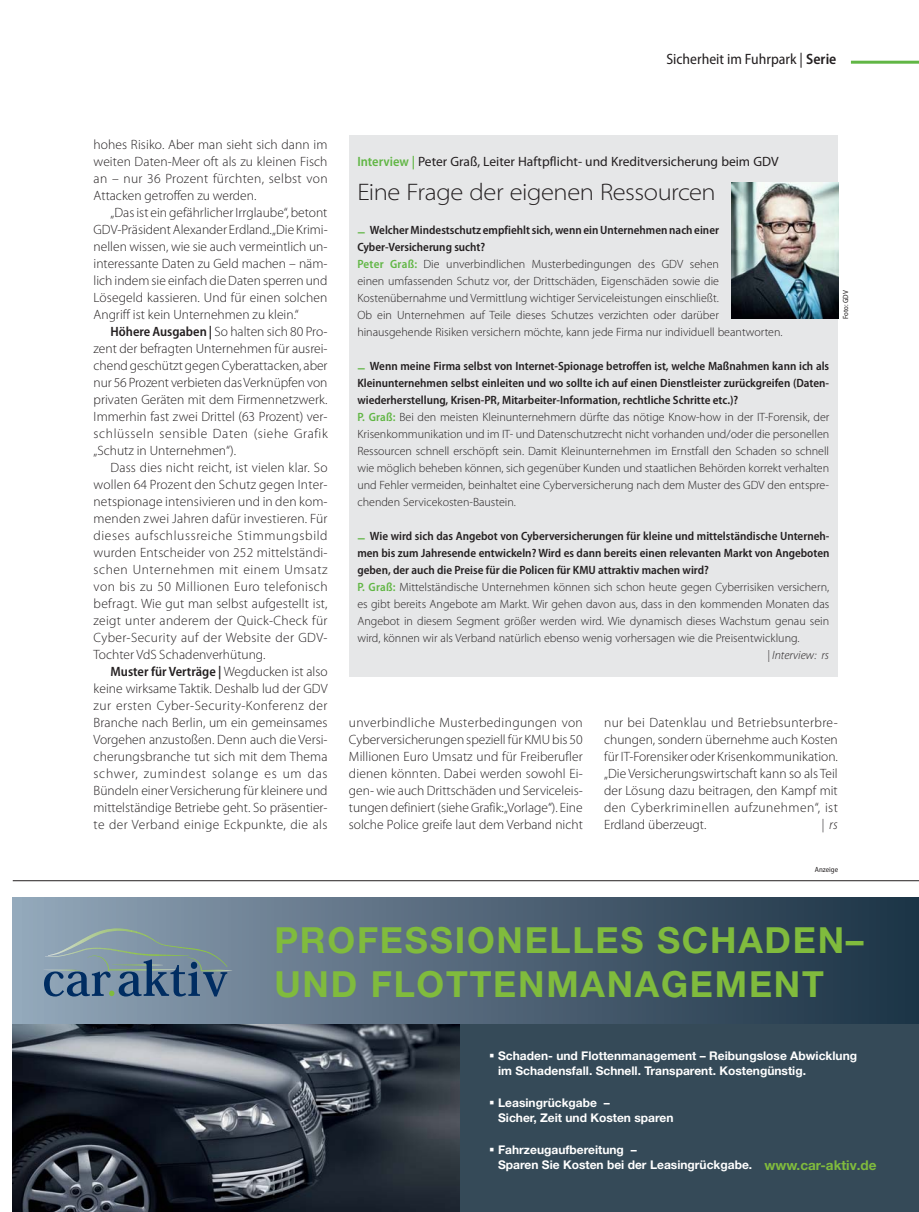
<style>
.page{position:relative;width:919px;height:1212px;background:#fff}
.page>*{position:absolute;margin:0;border:0;box-sizing:border-box;transform-origin:0 0}
.t1{font:700 36px/43.8px "Helvetica Neue LT Pro";letter-spacing:.05em;color:#80bb3d}
.t2{font:300 semi-expanded 24px "Myriad Pro";letter-spacing:-.02em;color:#231f20}
.t3{font:semi-condensed 15px "Myriad Pro";color:#231f20}
.t4{font:300 13.5px/17px "Myriad Pro";color:#231f20;text-align:justify}
.t5{font:13.5px "Myriad Pro";color:#231f20}
.t6{font:700 13.5px "Helvetica Neue LT Pro";color:#80bb3d}
.t7{font:italic 300 13.5px "Myriad Pro";color:#231f20}
.t8{font:300 12px/17px "Myriad Pro";color:#231f20}
.t9{font:700 12px/15px "Helvetica Neue LT Pro";color:#fff}
.t10{font:italic 300 12px "Myriad Pro";color:#231f20}
.t11{font:semi-condensed 7.5px "Myriad Pro";color:#231f20}
.s1{font-weight:600}
.s2{font-weight:600;font-stretch:semi-condensed}
.s3{font-weight:600;font-stretch:semi-condensed;color:#61b645}
</style>
<div class="page">
<hr style="left:850px;top:61px;width:68px;height:3px;background:#61b645">
<hr style="left:13px;top:880px;width:905px;height:1px;background:#231f20">
<div style="left:349px;top:135px;width:488px;height:541px;background:#e6e7e8"></div>
<img style="left:731px;top:183px;width:107px;height:136px">
<div style="left:13px;top:897px;width:905px;height:136px;background:linear-gradient(to right,#92a5b8,#1a3043)"></div>
<div style="left:13px;top:1025px;width:905px;height:187px;background:#354a58"></div>
<svg style="left:43px;top:928px;width:189px;height:68px;background:#71899b"></svg>
<img style="left:13px;top:1025px;width:446px;height:187px">
<p class="t3" style="left:666px;top:53px;width:171px">Sicherheit im Fuhrpark | <span class="s1">Serie</span></p>
<p class="t4" style="left:94px;top:137px;width:235px">hohes Risiko. Aber man sieht sich dann im weiten Daten-Meer oft als zu kleinen Fisch an – nur 36 Prozent fürchten, selbst von Attacken getroffen zu werden.</p>
<p class="t4" style="left:94px;top:205px;width:236px;text-indent:17px">„Das ist ein gefährlicher Irrglaube“, betont GDV-Präsident Alexander Erdland. „Die Krimi&shy;nellen wissen, wie sie auch vermeintlich un&shy;interessante Daten zu Geld machen – näm&shy;lich indem sie einfach die Daten sperren und Lösegeld kassieren. Und für einen solchen Angriff ist kein Unternehmen zu klein.“</p>
<p class="t4" style="left:94px;top:324px;width:235px;text-indent:17px"><span class="s2">Höhere Ausgaben |</span> So halten sich 80 Pro&shy;zent der befragten Unternehmen für ausrei&shy;chend geschützt gegen Cyberattacken, aber nur 56 Prozent verbieten das Verknüpfen von privaten Geräten mit dem Firmennetzwerk.<br>Immerhin fast zwei Drittel (63 Prozent) ver&shy;schlüsseln sensible Daten (siehe Grafik „Schutz in Unternehmen“).</p>
<p class="t4" style="left:94px;top:460px;width:235px;text-indent:17px">Dass dies nicht reicht, ist vielen klar. So wollen 64 Prozent den Schutz gegen Inter&shy;netspionage intensivieren und in den kom&shy;menden zwei Jahren dafür investieren. Für dieses aufschlussreiche Stimmungsbild wurden Entscheider von 252 mittelständi&shy;schen Unternehmen mit einem Umsatz von bis zu 50 Millionen Euro telefonisch befragt. Wie gut man selbst aufgestellt ist, zeigt unter anderem der Quick-Check für Cyber-Security auf der Website der GDV-Tochter VdS Schadenverhütung.</p>
<p class="t4" style="left:94px;top:665px;width:235px;text-indent:17px"><span class="s2">Muster für Verträge |</span> Wegducken ist also keine wirksame Taktik. Deshalb lud der GDV zur ersten Cyber-Security-Konferenz der Branche nach Berlin, um ein gemeinsames Vorgehen anzustoßen. Denn auch die Versi&shy;cherungsbranche tut sich mit dem Thema schwer, zumindest solange es um das Bündeln einer Versicherung für kleinere und mittelständige Betriebe geht. So präsentier&shy;te der Verband einige Eckpunkte, die als</p>
<p class="t5" style="left:357px;top:156px;width:422px"><span class="s3">Interview |</span> Peter Graß, Leiter Haftpflicht- und Kreditversicherung beim GDV</p>
<h2 class="t2" style="left:357px;top:183px;width:360px">Eine Frage der eigenen Ressourcen</h2>
<p class="t8" style="left:357px;top:223px;width:427px;text-indent:13px"><span class="s2">Welcher Mindestschutz empfiehlt sich, wenn ein Unternehmen nach einer Cyber-Versicherung sucht?<br></span><span class="s3">Peter Graß:</span> Die unverbindlichen Musterbedingungen des GDV sehen<br>einen umfassenden Schutz vor, der Drittschäden, Eigenschäden sowie die Kostenübernahme und Vermittlung wichtiger Serviceleistungen einschließt.<br>Ob ein Unternehmen auf Teile dieses Schutzes verzichten oder darüber hinausgehende Risiken versichern möchte, kann jede Firma nur individuell beantworten.</p>
<p class="t8" style="left:357px;top:359px;width:473px;text-indent:13px"><span class="s2">Wenn meine Firma selbst von Internet-Spionage betroffen ist, welche Maßnahmen kann ich als Kleinunternehmen selbst einleiten und wo sollte ich auf einen Dienstleister zurückgreifen (Daten&shy;wiederherstellung, Krisen-PR, Mitarbeiter-Information, rechtliche Schritte etc.)?<br></span><span class="s3">P. Graß:</span> Bei den meisten Kleinunternehmern dürfte das nötige Know-how in der IT-Forensik, der Krisenkommunikation und im IT- und Datenschutzrecht nicht vorhanden und/oder die personellen Ressourcen schnell erschöpft sein. Damit Kleinunternehmen im Ernstfall den Schaden so schnell wie möglich beheben können, sich gegenüber Kunden und staatlichen Behörden korrekt verhalten und Fehler vermeiden, beinhaltet eine Cyberversicherung nach dem Muster des GDV den entspre&shy;chenden Servicekosten-Baustein.</p>
<p class="t8" style="left:357px;top:529px;width:473px;text-indent:13px"><span class="s2">Wie wird sich das Angebot von Cyberversicherungen für kleine und mittelständische Unterneh&shy;men bis zum Jahresende entwickeln? Wird es dann bereits einen relevanten Markt von Angeboten geben, der auch die Preise für die Policen für KMU attraktiv machen wird?<br></span><span class="s3">P. Graß:</span> Mittelständische Unternehmen können sich schon heute gegen Cyberrisiken versichern, es gibt bereits Angebote am Markt. Wir gehen davon aus, dass in den kommenden Monaten das Angebot in diesem Segment größer werden wird. Wie dynamisch dieses Wachstum genau sein wird, können wir als Verband natürlich ebenso wenig vorhersagen wie die Preisentwicklung.</p>
<p class="t10" style="left:767px;top:648px;width:63px">| Interview: rs</p>
<p class="t11" style="left:842px;top:319px;width:30px;rotate:-90deg">Foto: GDV</p>
<p class="t4" style="left:349px;top:716px;width:235px">unverbind liche Musterbedingungen von Cyberversicherungen speziell für KMU bis 50<br>Millionen Euro Umsatz und für Freiberufler dienen könnten. Dabei werden sowohl Ei&shy;gen- wie auch Drittschäden und Serviceleis&shy;tungen definiert (siehe Grafik: „Vorlage“). Eine solche Police greife laut dem Verband nicht</p>
<p class="t4" style="left:604px;top:716px;width:235px">nur bei Datenklau und Betriebsunterbre&shy;chungen, sondern übernehme auch Kosten für IT-Forensiker oder Krisenkommunikation. „Die Versicherungswirtschaft kann so als Teil der Lösung dazu beitragen, den Kampf mit den Cyberkriminellen aufzunehmen“, ist Erdland überzeugt.</p>
<p class="t7" style="left:821px;top:817px;width:18px">| rs</p>
<p class="t11" style="left:814px;top:867px;width:25px">Anzeige</p>
<h1 class="t1" style="left:274px;top:922px;width:590px">PROFESSIONELLES SCHADEN–<br>UND FLOTTENMANAGEMENT</h1>
<p class="t9" style="left:498px;top:1050px;width:360px">Schaden- und Flottenmanagement – Reibungslose Abwicklung im Schadensfall. Schnell. Transparent. Kostengünstig.</p>
<p class="t9" style="left:498px;top:1097px;width:177px">Leasingrückgabe –<br>Sicher, Zeit und Kosten sparen</p>
<p class="t9" style="left:498px;top:1144px;width:256px">Fahrzeugaufbereitung –<br>Sparen Sie Kosten bei der Leasingrückgabe.</p>
<p class="t6" style="left:764px;top:1160px;width:113px">www.car-aktiv.de</p>
</div>
